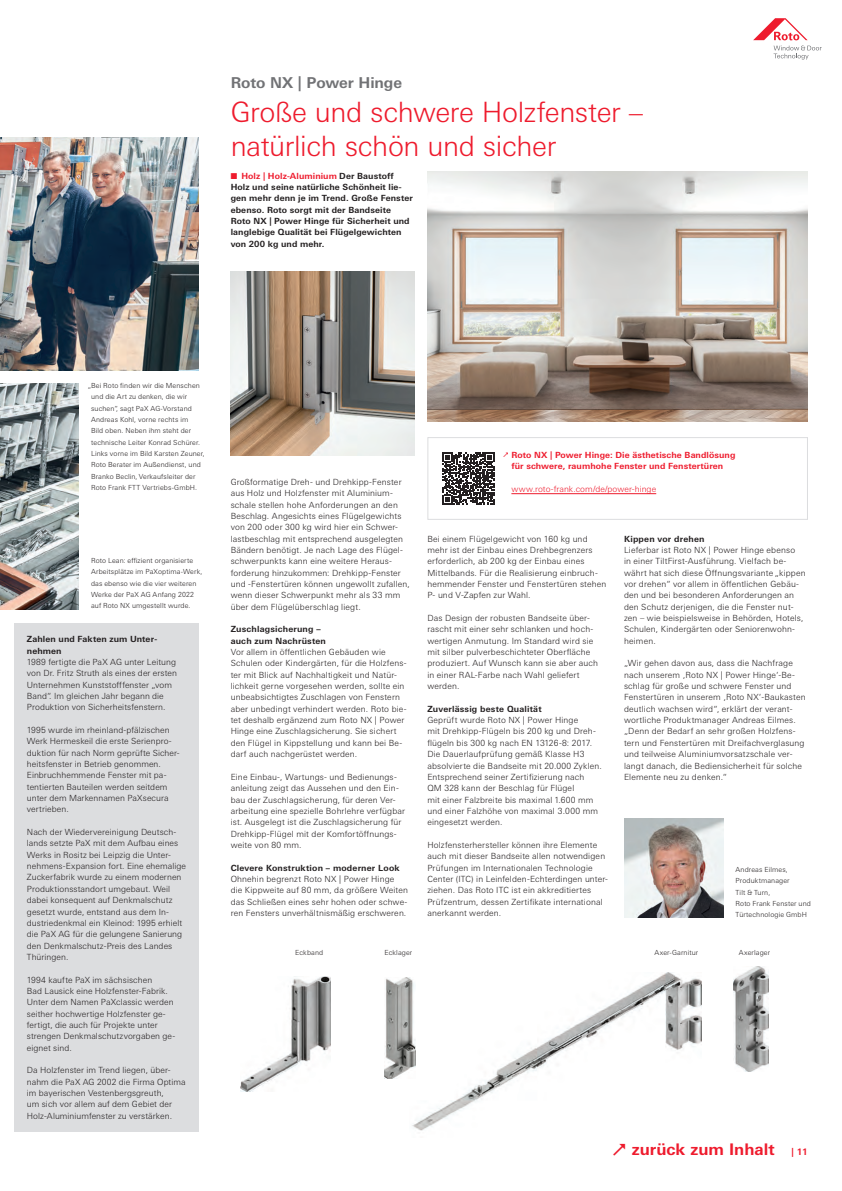
<style>
.page{position:relative;width:842px;height:1191px;background:#fff}
.page>*{position:absolute;margin:0;border:0;box-sizing:border-box;transform-origin:0 0}
.t1{font:300 28px/34px "Univers Next W1 G";letter-spacing:-.015em;color:#ee1b2d}
.t2{font:700 16px "Univers Next W1 G";color:#ee1b2d}
.t3{font:700 15px "Univers Next W1 G";letter-spacing:-.01em;color:#717275}
.t4{font:300 8.5px/11.3px "Univers Next W1 G";letter-spacing:.015em;color:#231f20}
.t5{font:700 8.5px/11.3px "Univers Next W1 G";letter-spacing:.01em;color:#231f20}
.t6{font:700 8.5px/11.3px "Univers Next W1 G";letter-spacing:.01em;color:#ee1b2d}
.t7{font:300 8.5px "Univers Next W1 G";letter-spacing:.01em;color:#ee1b2d}
.t8{font:300 7px/11.3px "Univers Next W1 G";letter-spacing:.015em;color:#231f20}
.s1{color:#ee1b2d}
.s2{font-size:9px}
</style>
<div class="page">
<svg style="left:773px;top:46px;width:49px;height:14px"></svg>
<svg style="left:753px;top:18px;width:55px;height:22px"></svg>
<img style="left:0;top:383px;width:78px;height:227px">
<div style="left:14px;top:623px;width:184px;height:508px;background:#dcdddf"></div>
<img style="left:427px;top:172px;width:381px;height:249px">
<img style="left:231px;top:272px;width:184px;height:183px">
<img style="left:624px;top:818px;width:99px;height:99px">
<div style="left:427px;top:437px;width:381px;height:83px;background:#fff;border:1px solid #dcdddf"></div>
<hr style="left:511px;top:493px;width:145px;height:1px;background:#ee1b2d">
<svg style="left:442px;top:452px;width:52px;height:52px"></svg>
<img style="left:409px;top:972px;width:292px;height:159px">
<img style="left:734px;top:966px;width:34px;height:105px">
<img style="left:384px;top:978px;width:31px;height:100px">
<img style="left:240px;top:976px;width:90px;height:116px">
<img style="left:0;top:137px;width:198px;height:233px">
<h3 class="t3" style="left:231px;top:74px;width:173px">Roto NX | Power Hinge</h3>
<h1 class="t1" style="left:231px;top:95px;width:414px">Große und schwere Holzfenster – natürlich schön und sicher</h1>
<p class="t5" style="left:231px;top:170px;width:184px"><span class="s1">■ Holz | Holz-Aluminium</span> Der Baustoff Holz und seine natürliche Schönheit lie&shy;gen mehr denn je im Trend. Große Fenster ebenso. Roto sorgt mit der Bandseite Roto NX | Power Hinge für Sicherheit und langlebige Qualität bei Flügelgewichten von 200 kg und mehr.</p>
<p class="t8" style="left:91px;top:380px;width:115px;text-indent:-3px">„Bei Roto finden wir die Menschen und die Art zu denken, die wir suchen“, sagt PaX AG-Vorstand<br>Andreas Kohl, vorne rechts im<br>Bild oben. Neben ihm steht der technische Leiter Konrad Schürer.<br>Links vorne im Bild Karsten Zeuner,<br>Roto Berater im Außendienst, und<br>Branko Beclin, Verkaufsleiter der<br>Roto Frank FTT Vertriebs-GmbH.</p>
<p class="t8" style="left:91px;top:555px;width:113px">Roto Lean: effizient organisierte<br>Arbeitsplätze im PaXoptima-Werk, das ebenso wie die vier weiteren<br>Werke der PaX AG Anfang 2022 auf Roto NX umgestellt wurde.</p>
<p class="t5" style="left:27px;top:633px;width:132px">Zahlen und Fakten zum Unter&shy;nehmen</p>
<p class="t4" style="left:27px;top:656px;width:152px">1989 fertigte die PaX AG unter Leitung von Dr. Fritz Struth als eines der ersten Unternehmen Kunststofffenster „vom Band“. Im gleichen Jahr begann die Produktion von Sicherheitsfenstern.</p>
<p class="t4" style="left:27px;top:724px;width:154px">1995 wurde im rheinland-pfälzischen Werk Hermeskeil die erste Serienpro&shy;duktion für nach Norm geprüfte Sicher&shy;heitsfenster in Betrieb genommen.<br>Einbruchhemmende Fenster mit pa&shy;tentierten Bauteilen werden seitdem unter dem Markennamen PaXsecura vertrieben.</p>
<p class="t4" style="left:27px;top:826px;width:161px">Nach der Wiedervereinigung Deutsch&shy;lands setzte PaX mit dem Aufbau eines Werks in Rositz bei Leipzig die Unter&shy;nehmens-Expansion fort. Eine ehemalige Zuckerfabrik wurde zu einem modernen Produktionsstandort umgebaut. Weil dabei konsequent auf Denkmalschutz gesetzt wurde, entstand aus dem In&shy;dustriedenkmal ein Kleinod: 1995 erhielt die PaX AG für die gelungene Sanierung den Denkmalschutz-Preis des Landes Thüringen.</p>
<p class="t4" style="left:27px;top:974px;width:149px">1994 kaufte PaX im sächsischen<br>Bad Lausick eine Holzfenster-Fabrik.<br>Unter dem Namen PaXclassic werden seither hochwertige Holzfenster ge&shy;fertigt, die auch für Projekte unter strengen Denkmalschutzvorgaben ge&shy;eignet sind.</p>
<p class="t4" style="left:27px;top:1064px;width:160px">Da Holzfenster im Trend liegen, über&shy;nahm die PaX AG 2002 die Firma Optima im bayerischen Vestenbergsgreuth,<br>um sich vor allem auf dem Gebiet der Holz-Aluminiumfenster zu verstärken.</p>
<p class="t4" style="left:231px;top:476px;width:181px">Großformatige Dreh- und Drehkipp-Fenster aus Holz und Holzfenster mit Aluminium&shy;schale stellen hohe Anforderungen an den Beschlag. Angesichts eines Flügelgewichts von 200 oder 300 kg wird hier ein Schwer&shy;lastbeschlag mit entsprechend ausgelegten Bändern benötigt. Je nach Lage des Flügel&shy;schwerpunkts kann eine weitere Heraus&shy;forderung hinzukommen: Drehkipp-Fenster und -Fenstertüren können ungewollt zufallen, wenn dieser Schwerpunkt mehr als 33 mm über dem Flügelüberschlag liegt.</p>
<p class="t5" style="left:231px;top:623px;width:97px">Zuschlagsicherung – auch zum Nachrüsten</p>
<p class="t4" style="left:231px;top:646px;width:177px">Vor allem in öffentlichen Gebäuden wie Schulen oder Kindergärten, für die Holzfens&shy;ter mit Blick auf Nachhaltigkeit und Natür&shy;lichkeit gerne vorgesehen werden, sollte ein unbeabsichtigtes Zuschlagen von Fenstern aber unbedingt verhindert werden. Roto bie&shy;tet deshalb ergänzend zum Roto NX | Power Hinge eine Zuschlagsicherung. Sie sichert den Flügel in Kippstellung und kann bei Be&shy;darf auch nachgerüstet werden.</p>
<p class="t4" style="left:231px;top:771px;width:176px">Eine Einbau-, Wartungs- und Bedienungs&shy;anleitung zeigt das Aussehen und den Ein&shy;bau der Zuschlagsicherung, für deren Ver&shy;arbeitung eine spezielle Bohrlehre verfügbar ist. Ausgelegt ist die Zuschlagsicherung für Drehkipp-Flügel mit der Komfortöffnungs&shy;weite von 80 mm.</p>
<p class="t5" style="left:231px;top:862px;width:171px">Clevere Konstruktion – moderner Look</p>
<p class="t4" style="left:231px;top:873px;width:179px">Ohnehin begrenzt Roto NX | Power Hinge die Kippweite auf 80 mm, da größere Weiten das Schließen eines sehr hohen oder schwe&shy;ren Fensters unverhältnismäßig erschweren.</p>
<p class="t6" style="left:511px;top:449px;width:226px">Roto NX | Power Hinge: Die ästhetische Bandlösung für schwere, raumhohe Fenster und Fenstertüren</p>
<p class="t7" style="left:511px;top:484px;width:146px">www.roto-frank.com/de/power-hinge</p>
<p class="t4" style="left:427px;top:533px;width:181px">Bei einem Flügelgewicht von 160 kg und mehr ist der Einbau eines Drehbegrenzers erforderlich, ab 200 kg der Einbau eines Mittelbands. Für die Realisierung einbruch&shy;hemmender Fenster und Fenstertüren stehen P- und V-Zapfen zur Wahl.</p>
<p class="t4" style="left:427px;top:612px;width:172px">Das Design der robusten Bandseite über&shy;rascht mit einer sehr schlanken und hoch&shy;wertigen Anmutung. Im Standard wird sie mit silber pulverbeschichteter Oberfläche produziert. Auf Wunsch kann sie aber auch in einer RAL-Farbe nach Wahl geliefert werden.</p>
<p class="t5" style="left:427px;top:703px;width:116px">Zuverlässig beste Qualität</p>
<p class="t4" style="left:427px;top:714px;width:176px">Geprüft wurde Roto NX | Power Hinge<br>mit Drehkipp-Flügeln bis 200 kg und Dreh&shy;flügeln bis 300 kg nach EN 13126-8: 2017.<br>Die Dauerlaufprüfung gemäß Klasse H3 absolvierte die Bandseite mit 20.000 Zyklen.<br>Entsprechend seiner Zertifizierung nach<br>QM 328 kann der Beschlag für Flügel<br>mit einer Falzbreite bis maximal 1.600 mm und einer Falzhöhe von maximal 3.000 mm eingesetzt werden.</p>
<p class="t4" style="left:427px;top:839px;width:182px">Holzfensterhersteller können ihre Elemente auch mit dieser Bandseite allen notwendigen Prüfungen im Internationalen Technologie Center (ITC) in Leinfelden-Echterdingen unter&shy;ziehen. Das Roto ITC ist ein akkreditiertes Prüfzentrum, dessen Zertifikate international anerkannt werden.</p>
<p class="t5" style="left:624px;top:533px;width:82px">Kippen vor drehen</p>
<p class="t4" style="left:624px;top:544px;width:183px">Lieferbar ist Roto NX | Power Hinge ebenso<br>in einer TiltFirst-Ausführung. Vielfach be&shy;währt hat sich diese Öffnungsvariante „kippen vor drehen“ vor allem in öffentlichen Gebäu&shy;den und bei besonderen Anforderungen an den Schutz derjenigen, die die Fenster nut&shy;zen – wie beispielsweise in Behörden, Hotels, Schulen, Kindergärten oder Seniorenwohn&shy;heimen.</p>
<p class="t4" style="left:624px;top:657px;width:183px">„Wir gehen davon aus, dass die Nachfrage nach unserem ‚Roto NX | Power Hinge‘-Be&shy;schlag für große und schwere Fenster und Fenstertüren in unserem ‚Roto NX‘-Baukasten deutlich wachsen wird“, erklärt der verant&shy;wortliche Produktmanager Andreas Eilmes. „Denn der Bedarf an sehr großen Holzfens&shy;tern und Fenstertüren mit Dreifachverglasung und teilweise Aluminiumvorsatzschale ver&shy;langt danach, die Bediensicherheit für solche Elemente neu zu denken.“</p>
<p class="t8" style="left:736px;top:863px;width:77px">Andreas Eilmes,<br>Produktmanager<br>Tilt &amp; Turn,<br>Roto Frank Fenster und<br>Türtechnologie GmbH</p>
<p class="t8" style="left:295px;top:946px;width:30px">Eckband</p>
<p class="t8" style="left:384px;top:946px;width:29px">Ecklager</p>
<p class="t8" style="left:654px;top:946px;width:45px">Axer-Garnitur</p>
<p class="t8" style="left:739px;top:946px;width:33px">Axerlager</p>
<h2 class="t2" style="left:632px;top:1139px;width:178px">zurück zum Inhalt <span class="s2">| 11</span></h2>
</div>
